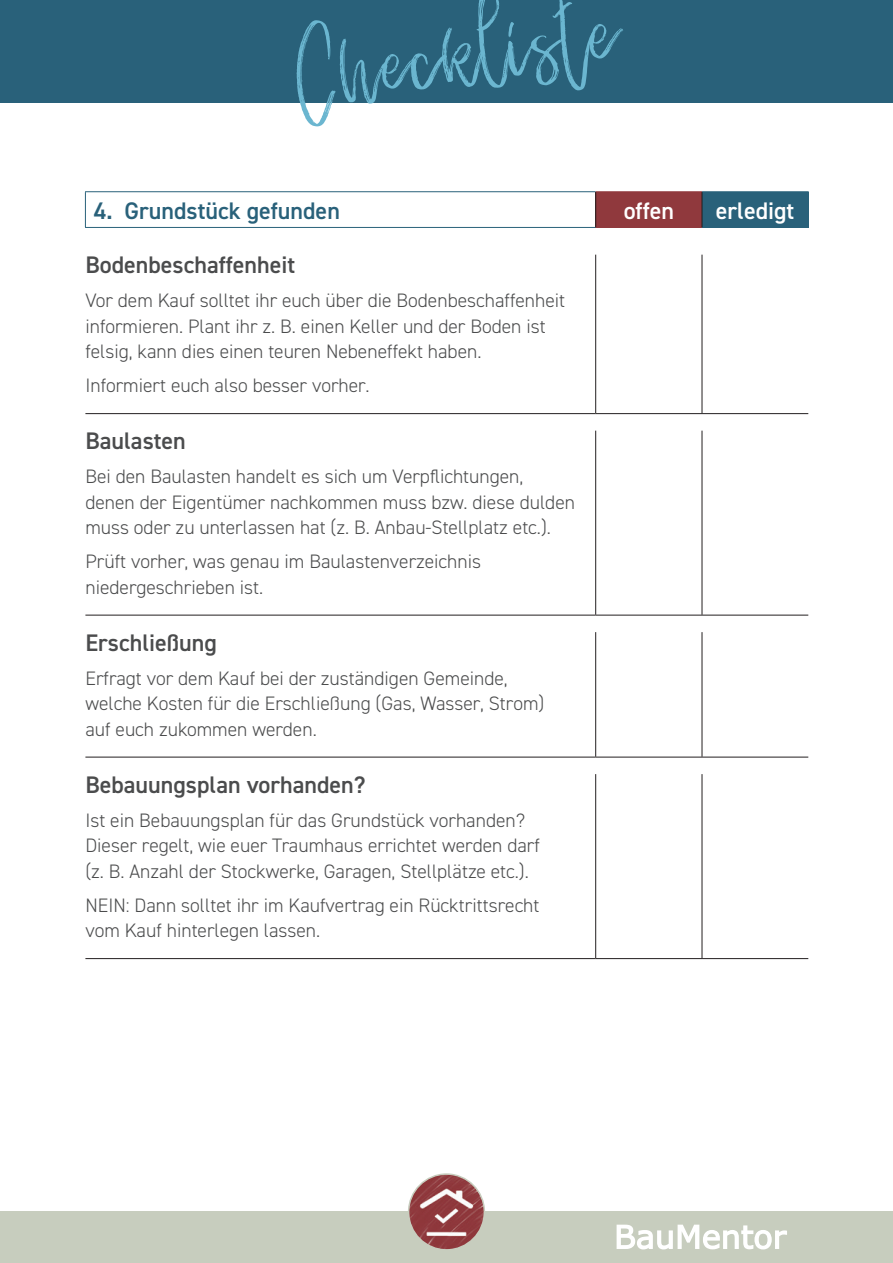
<style>
.page{position:relative;width:893px;height:1263px;background:#fff}
.page>*{position:absolute;margin:0;border:0;box-sizing:border-box;transform-origin:0 0}
.t1{font:92.1px "Salted Mocha";color:#6bb6d0}
.t2{font:600 24px "DIN2014";color:#4b4c4d}
.t3{font:600 24px "DIN2014";color:#29617a}
.t4{font:600 24px "DIN2014";color:#fff}
.t5{font:300 19.5px/25.5px "DIN2014";color:#4b4c4d}
</style>
<div class="page">
<div style="left:0;top:0;width:893px;height:102px;background:#29617a"></div>
<div style="left:0;top:1212px;width:893px;height:51px;background:#c7cdbe"></div>
<svg style="left:409px;top:1174px;width:75px;height:76px;fill:#903a3e"></svg>
<img style="left:409px;top:1176px;width:36px;height:46px">
<div style="left:408px;top:1173px;width:77px;height:77px;border:2px solid #c7cdbe;border-radius:50%"></div>
<svg style="left:617px;top:1224px;width:170px;height:25px"></svg>
<div style="left:596px;top:192px;width:106px;height:35px;background:#90393d"></div>
<div style="left:702px;top:192px;width:106px;height:35px;background:#29617a"></div>
<hr style="left:85px;top:191px;width:511px;height:1px;background:#29617a">
<hr style="left:85px;top:192px;width:1px;height:35px;background:#29617a">
<hr style="left:85px;top:227px;width:511px;height:1px;background:#29617a">
<hr style="left:596px;top:191px;width:106px;height:1px;background:#90393d">
<hr style="left:596px;top:227px;width:106px;height:1px;background:#90393d">
<hr style="left:702px;top:191px;width:107px;height:1px;background:#29617a">
<hr style="left:808px;top:192px;width:1px;height:35px;background:#29617a">
<hr style="left:702px;top:227px;width:107px;height:1px;background:#29617a">
<hr style="left:85px;top:413px;width:511px;height:1px;background:#231f20">
<hr style="left:596px;top:413px;width:106px;height:1px;background:#231f20">
<hr style="left:702px;top:413px;width:106px;height:1px;background:#231f20">
<hr style="left:85px;top:615px;width:511px;height:1px;background:#231f20">
<hr style="left:596px;top:615px;width:106px;height:1px;background:#231f20">
<hr style="left:702px;top:615px;width:106px;height:1px;background:#231f20">
<hr style="left:85px;top:757px;width:511px;height:1px;background:#231f20">
<hr style="left:596px;top:757px;width:106px;height:1px;background:#231f20">
<hr style="left:702px;top:757px;width:106px;height:1px;background:#231f20">
<hr style="left:595px;top:192px;width:1px;height:35px;background:#231f20">
<hr style="left:595px;top:255px;width:1px;height:158px;background:#231f20">
<hr style="left:595px;top:431px;width:1px;height:184px;background:#231f20">
<hr style="left:595px;top:632px;width:1px;height:125px;background:#231f20">
<hr style="left:595px;top:774px;width:1px;height:184px;background:#231f20">
<hr style="left:702px;top:192px;width:1px;height:35px;background:#231f20">
<hr style="left:702px;top:255px;width:1px;height:158px;background:#231f20">
<hr style="left:702px;top:431px;width:1px;height:184px;background:#231f20">
<hr style="left:702px;top:632px;width:1px;height:125px;background:#231f20">
<hr style="left:702px;top:774px;width:1px;height:184px;background:#231f20">
<hr style="left:85px;top:958px;width:511px;height:1px;background:#231f20">
<hr style="left:596px;top:958px;width:106px;height:1px;background:#231f20">
<hr style="left:702px;top:958px;width:106px;height:1px;background:#231f20">
<h1 class="t1" style="left:286px;top:12px;width:324px;rotate:-8deg">Checkliste</h1>
<p class="t3" style="left:94px;top:195px;width:248px">4. Grundstück gefunden</p>
<p class="t4" style="left:624px;top:195px;width:52px">offen</p>
<p class="t4" style="left:716px;top:195px;width:80px">erledigt</p>
<p class="t2" style="left:85px;top:249px;width:211px">Bodenbeschaffenheit</p>
<p class="t5" style="left:85px;top:288px;width:481px">Vor dem Kauf solltet ihr euch über die Bodenbeschaffenheit informieren. Plant ihr z. B. einen Keller und der Boden ist felsig, kann dies einen teuren Nebeneffekt haben.</p>
<p class="t5" style="left:85px;top:373px;width:286px">Informiert euch also besser vorher.</p>
<p class="t2" style="left:85px;top:425px;width:102px">Baulasten</p>
<p class="t5" style="left:85px;top:464px;width:491px">Bei den Baulasten handelt es sich um Verpflichtungen, denen der Eigentümer nachkommen muss bzw. diese dulden muss oder zu unterlassen hat (z. B. Anbau-Stellplatz etc.).</p>
<p class="t5" style="left:85px;top:549px;width:397px">Prüft vorher, was genau im Baulastenverzeichnis niedergeschrieben ist.</p>
<p class="t2" style="left:85px;top:627px;width:133px">Erschließung</p>
<p class="t5" style="left:85px;top:665px;width:461px">Erfragt vor dem Kauf bei der zuständigen Gemeinde, welche Kosten für die Erschließung (Gas, Wasser, Strom) auf euch zukommen werden.</p>
<p class="t2" style="left:85px;top:769px;width:282px">Bebauungsplan vorhanden?</p>
<p class="t5" style="left:85px;top:807px;width:456px">Ist ein Bebauungsplan für das Grundstück vorhanden?<br>Dieser regelt, wie euer Traumhaus errichtet werden darf (z. B. Anzahl der Stockwerke, Garagen, Stellplätze etc.).</p>
<p class="t5" style="left:85px;top:892px;width:456px">NEIN: Dann solltet ihr im Kaufvertrag ein Rücktrittsrecht vom Kauf hinterlegen lassen.</p>
</div>
